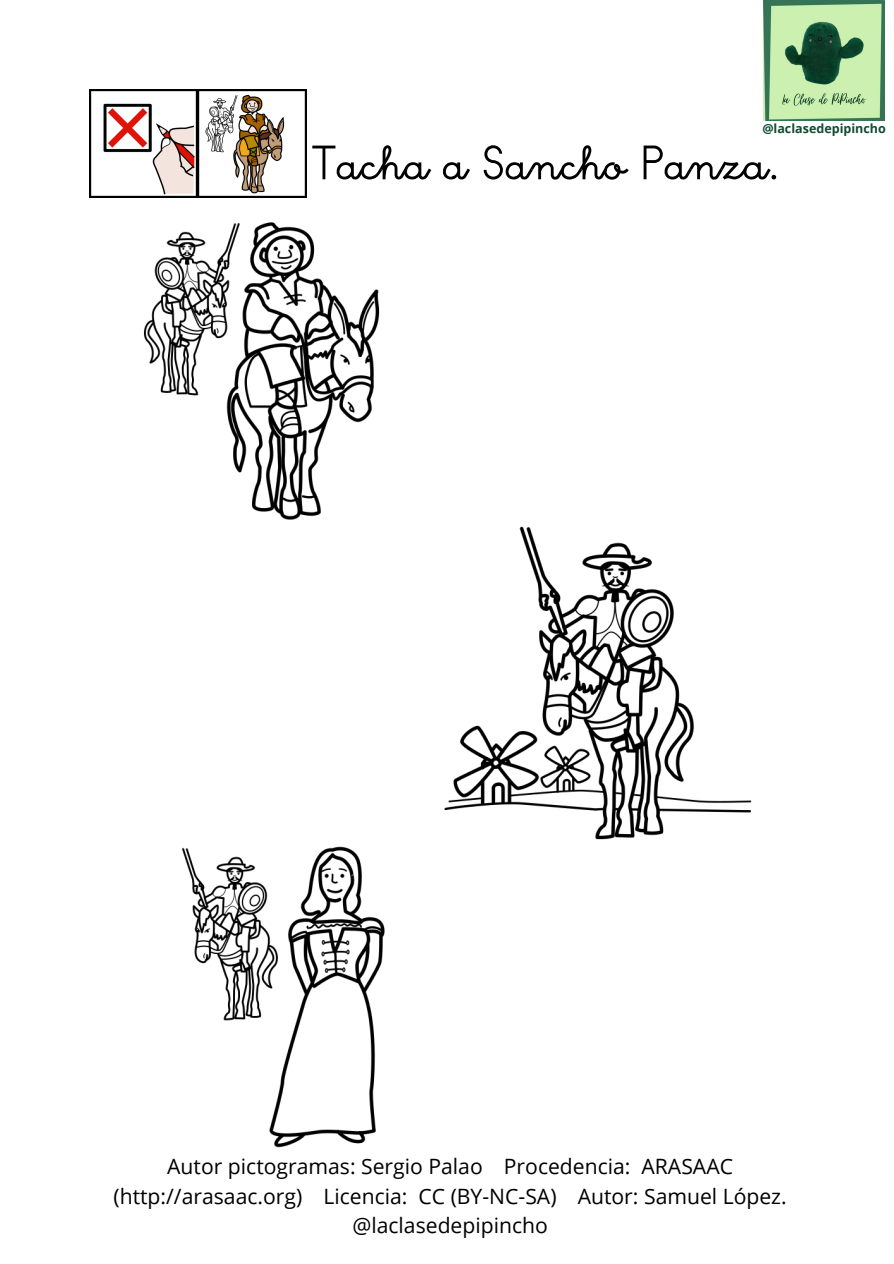
<style>
.page{position:relative;width:894px;height:1264px;background:#fff}
.page>*{position:absolute;margin:0;border:0;box-sizing:border-box;transform-origin:0 0}
.t1{font:50.55px "Escolar 2 Negra";color:#000}
.t2{font:21.15px/29.5px "Open Sans";color:#000;text-align:center}
.t3{font:700 12.45px "Open Sans";color:#124b31}
</style>
<div class="page">
<img style="left:444px;top:526px;width:308px;height:314px">
<img style="left:144px;top:222px;width:236px;height:298px">
<img style="left:182px;top:846px;width:203px;height:302px">
<img style="left:763px;top:0;width:120px;height:121px">
<img style="left:89px;top:89px;width:217px;height:108px">
<h1 class="t3" style="left:762px;top:120px;width:125px">@laclasedepipincho</h1>
<p class="t1" style="left:312px;top:135px;width:468px">Tacha a Sancho Panza.</p>
<h2 class="t2" style="left:113px;top:1151px;width:674px">Autor pictogramas: Sergio Palao Procedencia: ARASAAC (http://arasaac.org) Licencia: CC (BY-NC-SA) Autor: Samuel López. @laclasedepipincho</h2>
</div>
